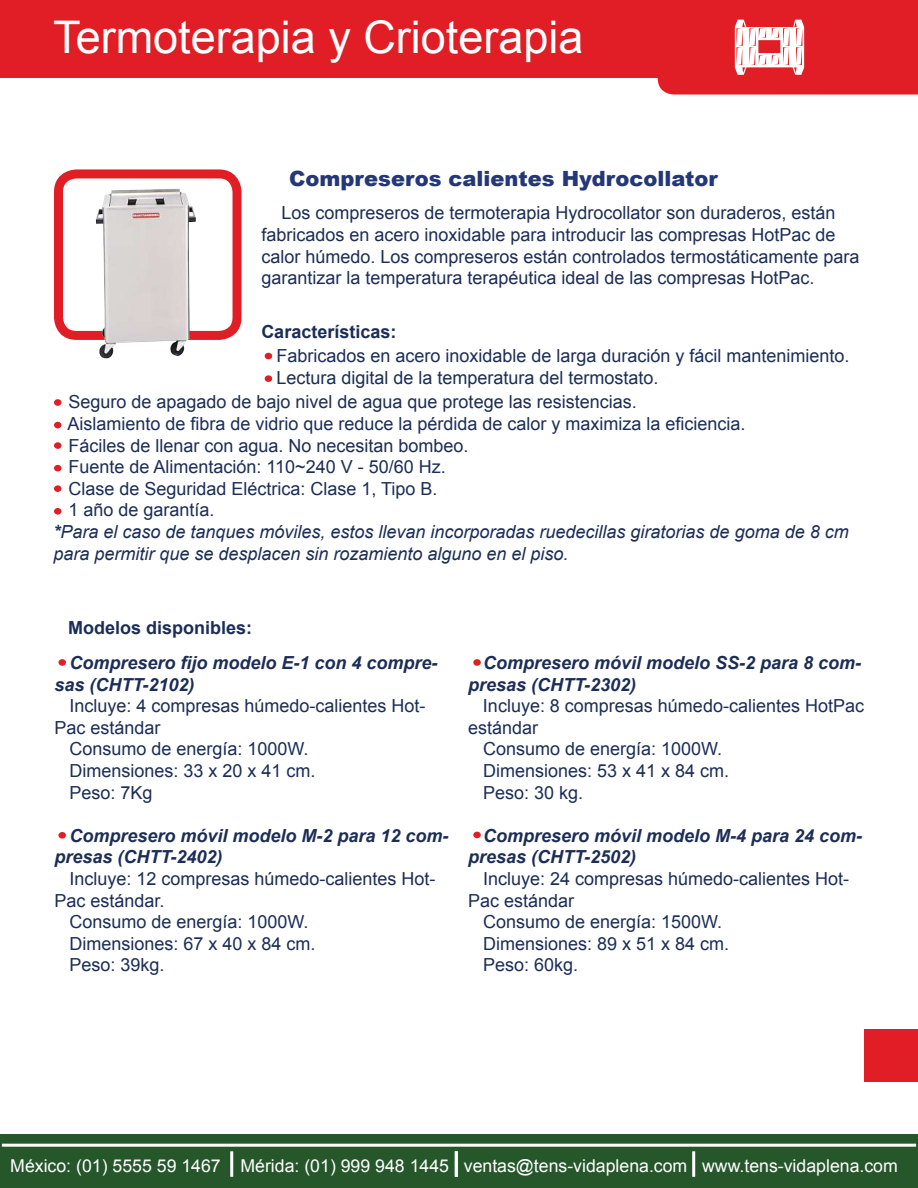
<style>
.page{position:relative;width:918px;height:1188px;background:#fff}
.page>*{position:absolute;margin:0;border:0;box-sizing:border-box;transform-origin:0 0}
.t1{font:45px "Arial";color:#fff}
.t2{font:900 21px "Arial";color:#243777}
.t3{font:18px/21.6px "Arial";color:#1c2d56}
.t4{font:italic 700 18px/21.6px "Arial";color:#1c2d56}
.t5{font:italic 18px "Arial";color:#1c2d56}
.t6{font:700 18px "Arial";color:#1c2d56}
.t7{font:17.7px "Arial";color:#fff}
.s1{font-weight:700}
</style>
<div class="page">
<div style="left:0;top:0;width:918px;height:78px;background:#e11e25"></div>
<div style="left:864px;top:1029px;width:54px;height:53px;background:#e11e25"></div>
<svg style="left:658px;top:20px;width:260px;height:75px"></svg>
<div style="left:0;top:1134px;width:918px;height:54px;background:#26572b"></div>
<hr style="left:692px;top:1151px;width:3px;height:26px;background:#fff">
<hr style="left:230px;top:1151px;width:3px;height:26px;background:#fff">
<hr style="left:455px;top:1151px;width:3px;height:26px;background:#fff">
<hr style="left:2px;top:1144px;width:914px;height:3px;background:#fff">
<div style="left:54px;top:169px;width:188px;height:171px;border:9px solid #e11e25;border-radius:18px"></div>
<div style="left:54px;top:399px;width:8px;height:7px;background:#e11e25;border-radius:50%"></div>
<div style="left:54px;top:485px;width:8px;height:7px;background:#e11e25;border-radius:50%"></div>
<div style="left:54px;top:442px;width:8px;height:7px;background:#e11e25;border-radius:50%"></div>
<div style="left:265px;top:353px;width:7px;height:6px;background:#e11e25;border-radius:50%"></div>
<div style="left:265px;top:375px;width:7px;height:7px;background:#e11e25;border-radius:50%"></div>
<div style="left:54px;top:465px;width:8px;height:6px;background:#e11e25;border-radius:50%"></div>
<div style="left:54px;top:422px;width:8px;height:6px;background:#e11e25;border-radius:50%"></div>
<div style="left:54px;top:508px;width:8px;height:7px;background:#e11e25;border-radius:50%"></div>
<div style="left:58px;top:659px;width:8px;height:7px;background:#e11e25;border-radius:50%"></div>
<div style="left:473px;top:659px;width:8px;height:7px;background:#e11e25;border-radius:50%"></div>
<div style="left:473px;top:832px;width:8px;height:6px;background:#e11e25;border-radius:50%"></div>
<div style="left:58px;top:832px;width:8px;height:7px;background:#e11e25;border-radius:50%"></div>
<img style="left:94px;top:188px;width:109px;height:171px">
<h1 class="t1" style="left:53px;top:8px;width:532px">Termoterapia y Crioterapia</h1>
<p class="t2" style="left:289px;top:163px;width:430px">Compreseros calientes Hydrocollator</p>
<p class="t3" style="left:261px;top:203px;width:600px;text-indent:20px">Los compreseros de termoterapia Hydrocollator son duraderos, están fabricados en acero inoxidable para introducir las compresas HotPac de calor húmedo. Los compreseros están controlados termostáticamente para garantizar la temperatura terapéutica ideal de las compresas HotPac.</p>
<p class="t6" style="left:261px;top:320px;width:137px">Características:</p>
<p class="t3" style="left:276px;top:345px;width:575px">Fabricados en acero inoxidable de larga duración y fácil mantenimiento.<br>Lectura digital de la temperatura del termostato.</p>
<p class="t3" style="left:68px;top:392px;width:570px">Seguro de apagado de bajo nivel de agua que protege las resistencias.</p>
<p class="t3" style="left:67px;top:413px;width:680px">Aislamiento de fibra de vidrio que reduce la pérdida de calor y maximiza la eficiencia.</p>
<p class="t3" style="left:68px;top:435px;width:402px">Fáciles de llenar con agua. No necesitan bombeo.</p>
<p class="t3" style="left:68px;top:456px;width:379px">Fuente de Alimentación: 110~240 V - 50/60 Hz.</p>
<p class="t3" style="left:68px;top:478px;width:371px">Clase de Seguridad Eléctrica: Clase 1, Tipo B.</p>
<p class="t3" style="left:68px;top:500px;width:148px">1 año de garantía.</p>
<p class="t5" style="left:53px;top:520px;width:797px"><span class="s1">*</span>Para el caso de tanques móviles, estos llevan incorporadas ruedecillas giratorias de goma de 8 cm</p>
<p class="t5" style="left:53px;top:542px;width:517px">para permitir que se desplacen sin rozamiento alguno en el piso.</p>
<p class="t6" style="left:68px;top:616px;width:186px">Modelos disponibles:</p>
<p class="t4" style="left:54px;top:652px;width:385px;text-indent:15px">Compresero fijo modelo E-1 con 4 compre&shy;sas (CHTT-2102)</p>
<p class="t3" style="left:69px;top:695px;width:358px">Incluye: 4 compresas húmedo-calientes Hot-</p>
<p class="t3" style="left:54px;top:717px;width:108px">Pac estándar</p>
<p class="t3" style="left:69px;top:738px;width:241px">Consumo de energía: 1000W.</p>
<p class="t3" style="left:69px;top:760px;width:248px">Dimensiones: 33 x 20 x 41 cm.</p>
<p class="t3" style="left:69px;top:782px;width:85px">Peso: 7Kg</p>
<p class="t4" style="left:54px;top:825px;width:396px;text-indent:15px">Compresero móvil modelo M-2 para 12 com&shy;presas (CHTT-2402)</p>
<p class="t3" style="left:69px;top:868px;width:368px">Incluye: 12 compresas húmedo-calientes Hot-</p>
<p class="t3" style="left:54px;top:890px;width:112px">Pac estándar.</p>
<p class="t3" style="left:69px;top:911px;width:241px">Consumo de energía: 1000W.</p>
<p class="t3" style="left:69px;top:933px;width:248px">Dimensiones: 67 x 40 x 84 cm.</p>
<p class="t3" style="left:69px;top:954px;width:97px">Peso: 39kg.</p>
<p class="t4" style="left:468px;top:652px;width:395px;text-indent:15px">Compresero móvil modelo SS-2 para 8 com&shy;presas (CHTT-2302)</p>
<p class="t3" style="left:483px;top:695px;width:383px">Incluye: 8 compresas húmedo-calientes HotPac</p>
<p class="t3" style="left:468px;top:717px;width:72px">estándar</p>
<p class="t3" style="left:483px;top:738px;width:241px">Consumo de energía: 1000W.</p>
<p class="t3" style="left:483px;top:760px;width:248px">Dimensiones: 53 x 41 x 84 cm.</p>
<p class="t3" style="left:483px;top:782px;width:102px">Peso: 30 kg.</p>
<p class="t4" style="left:468px;top:825px;width:396px;text-indent:15px">Compresero móvil modelo M-4 para 24 com&shy;presas (CHTT-2502)</p>
<p class="t3" style="left:483px;top:868px;width:368px">Incluye: 24 compresas húmedo-calientes Hot-</p>
<p class="t3" style="left:468px;top:890px;width:108px">Pac estándar</p>
<p class="t3" style="left:483px;top:911px;width:241px">Consumo de energía: 1500W.</p>
<p class="t3" style="left:483px;top:933px;width:248px">Dimensiones: 89 x 51 x 84 cm.</p>
<p class="t3" style="left:483px;top:954px;width:97px">Peso: 60kg.</p>
<p class="t7" style="left:10px;top:1155px;width:889px">México: (01) 5555 59 1467 Mérida: (01) 999 948 1445 ventas@tens-vidaplena.com www.tens-vidaplena.com</p>
</div>
